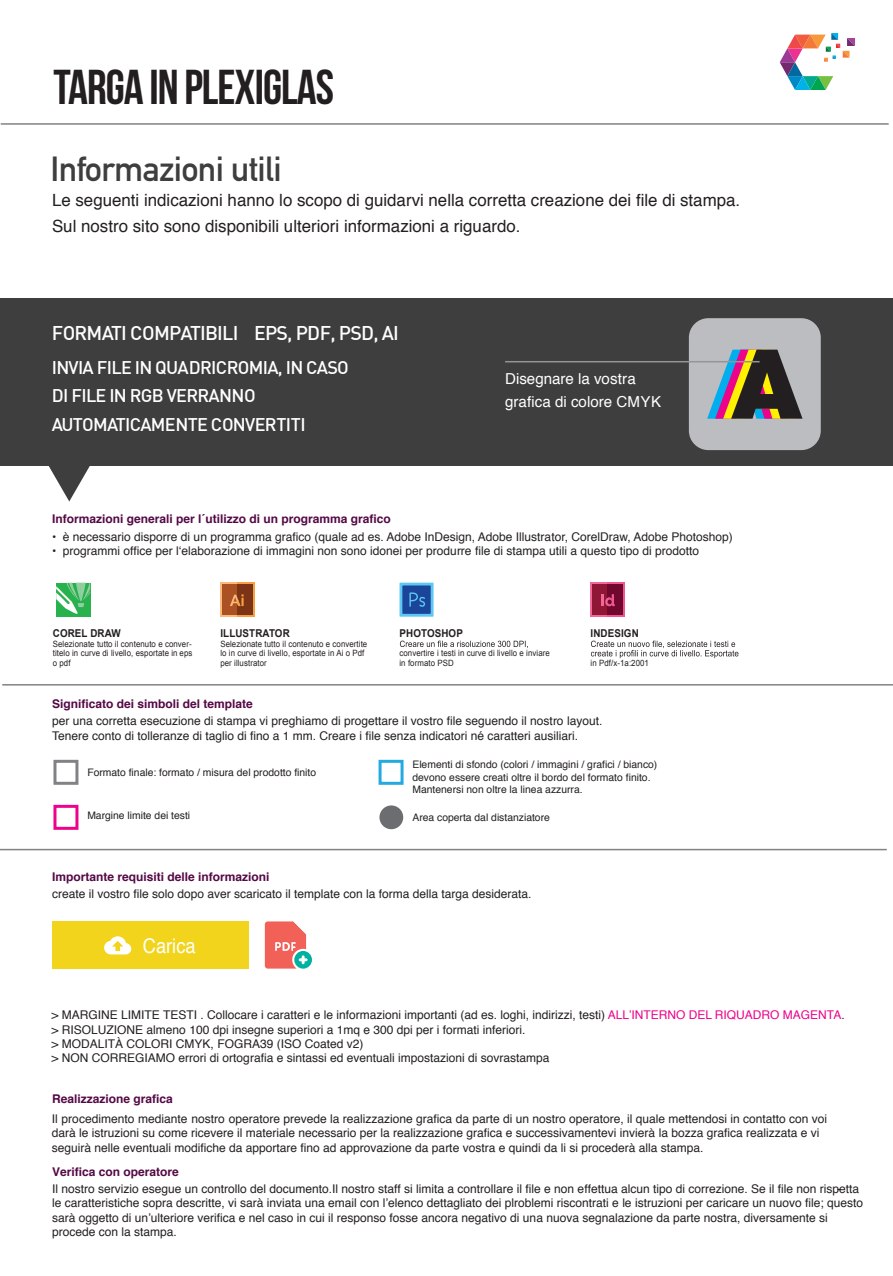
<style>
.page{position:relative;width:893px;height:1276px;background:#fff}
.page>*{position:absolute;margin:0;border:0;box-sizing:border-box;transform-origin:0 0}
.t1{font:48.9px "Bebas Neue";letter-spacing:-.02em;color:#231f20}
.t2{font:700 34.35px "DIN Alternate";letter-spacing:-.02em;color:#3e3e3f}
.t3{font:20.25px "Helvetica";color:#fff;scale:.9 1}
.t4{font:500 19.5px "DIN";letter-spacing:-.04em;color:#fff}
.t5{font:500 18px/28px "DIN";letter-spacing:-.04em;color:#fff}
.t6{font:16.95px/26.4px "Helvetica";color:#231f20}
.t7{font:15.15px/23px "Helvetica";color:#fff}
.t8{font:12px/14.4px "Helvetica";color:#231f20}
.t9{font:700 12px "Helvetica";color:#540845}
.t10{font:700 10.8px "Arial";letter-spacing:.01em;color:#231f20;scale:.91 1}
.t11{font:10.35px/12.5px "Helvetica";color:#231f20}
.t12{font:8.7px/9.4px "Arial";letter-spacing:.01em;color:#231f20;scale:.91 1}
.s1{color:#ed028c}
</style>
<div class="page">
<div style="left:0;top:299px;width:893px;height:167px;background:#3e3e3f"></div>
<svg style="left:400px;top:640px;width:128px;height:8px"></svg>
<svg style="left:591px;top:640px;width:147px;height:18px"></svg>
<hr style="left:0;top:849px;width:887px;height:1px;background:#808285">
<hr style="left:2px;top:684px;width:891px;height:1px;background:#808285">
<div style="left:53px;top:760px;width:25px;height:25px;border:3px solid #808285"></div>
<div style="left:53px;top:805px;width:25px;height:25px;border:3px solid #ed028c"></div>
<div style="left:379px;top:805px;width:24px;height:24px;background:#6c6d70;border-radius:50%"></div>
<div style="left:379px;top:760px;width:25px;height:25px;border:3px solid #24aae1"></div>
<hr style="left:1px;top:123px;width:888px;height:2px;background:#808285">
<svg style="left:49px;top:466px;width:41px;height:35px"></svg>
<div style="left:52px;top:921px;width:196px;height:48px;background:#f1d41b"></div>
<svg style="left:104px;top:936px;width:27px;height:18px"></svg>
<svg style="left:56px;top:582px;width:34px;height:34px"></svg>
<div style="left:399px;top:582px;width:35px;height:34px;background:#5dc8f2"></div>
<div style="left:402px;top:585px;width:29px;height:29px;background:#1b4599"></div>
<svg style="left:409px;top:592px;width:16px;height:15px"></svg>
<svg style="left:220px;top:582px;width:17px;height:34px"></svg>
<svg style="left:237px;top:582px;width:17px;height:34px"></svg>
<div style="left:222px;top:584px;width:30px;height:30px;background:#ab5123"></div>
<div style="left:237px;top:584px;width:15px;height:30px;background:#7b3416"></div>
<svg style="left:230px;top:594px;width:14px;height:12px"></svg>
<svg style="left:591px;top:582px;width:17px;height:34px"></svg>
<svg style="left:608px;top:582px;width:17px;height:34px"></svg>
<div style="left:593px;top:584px;width:30px;height:30px;background:#901636"></div>
<div style="left:608px;top:584px;width:15px;height:30px;background:#70082d"></div>
<svg style="left:601px;top:594px;width:13px;height:12px"></svg>
<div style="left:294px;top:951px;width:18px;height:17px;background:#00b19f;border-radius:50%"></div>
<svg style="left:265px;top:921px;width:43px;height:47px"></svg>
<div style="left:689px;top:318px;width:132px;height:132px;background:#bcbdc0;border-radius:19px"></div>
<svg style="left:707px;top:350px;width:95px;height:69px"></svg>
<hr style="left:505px;top:361px;width:255px;height:1px;background:#939598">
<svg style="left:780px;top:33px;width:75px;height:57px"></svg>
<h1 class="t1" style="left:54px;top:60px;width:282px">TARGA IN PLEXIGLAS</h1>
<h2 class="t2" style="left:51px;top:142px;width:233px">Informazioni utili</h2>
<h3 class="t6" style="left:52px;top:187px;width:690px">Le seguenti indicazioni hanno lo scopo di guidarvi nella corretta creazione dei file di stampa.<br>Sul nostro sito sono disponibili ulteriori informazioni a riguardo.</h3>
<h3 class="t4" style="left:52px;top:321px;width:349px">FORMATI COMPATIBILI EPS, PDF, PSD, AI</h3>
<h3 class="t5" style="left:52px;top:353px;width:299px">INVIA FILE IN QUADRICROMIA, IN CASO<br>DI FILE IN RGB VERRANNO<br>AUTOMATICAMENTE CONVERTITI</h3>
<p class="t7" style="left:505px;top:368px;width:158px">Disegnare la vostra grafica di colore CMYK</p>
<p class="t9" style="left:52px;top:509px;width:340px">Informazioni generali per l´utilizzo di un programma grafico</p>
<p class="t8" style="left:52px;top:529px;width:682px">• è necessario disporre di un programma grafico (quale ad es. Adobe InDesign, Adobe Illustrator, CorelDraw, Adobe Photoshop)</p>
<p class="t8" style="left:52px;top:544px;width:648px">• programmi office per l‘elaborazione di immagini non sono idonei per produrre file di stampa utili a questo tipo di prodotto</p>
<p class="t10" style="left:53px;top:626px;width:76px">COREL DRAW</p>
<p class="t12" style="left:53px;top:639px;width:155px;text-align:justify">Selezionate tutto il contenuto e conver&shy;titelo in curve di livello, esportate in eps o pdf</p>
<p class="t10" style="left:220px;top:626px;width:78px">ILLUSTRATOR</p>
<p class="t12" style="left:220px;top:639px;width:163px">Selezionate tutto il contenuto e convertite lo in curve di livello, esportate in Ai o Pdf per illustrator</p>
<p class="t10" style="left:399px;top:626px;width:71px">PHOTOSHOP</p>
<p class="t12" style="left:399px;top:648px;width:167px">convertire i testi in curve di livello e inviare in formato PSD</p>
<p class="t10" style="left:591px;top:626px;width:54px">INDESIGN</p>
<p class="t12" style="left:591px;top:658px;width:66px">in Pdf/x-1a:2001</p>
<p class="t9" style="left:52px;top:694px;width:202px">Significato dei simboli del template</p>
<p class="t8" style="left:52px;top:714px;width:552px">per una corretta esecuzione di stampa vi preghiamo di progettare il vostro file seguendo il nostro layout.<br>Tenere conto di tolleranze di taglio di fino a 1 mm. Creare i file senza indicatori né caratteri ausiliari.</p>
<p class="t11" style="left:87px;top:766px;width:230px">Formato finale: formato / misura del prodotto finito</p>
<p class="t11" style="left:87px;top:809px;width:104px">Margine limite dei testi</p>
<p class="t11" style="left:412px;top:759px;width:246px">Elementi di sfondo (colori / immagini / grafici / bianco) devono essere creati oltre il bordo del formato finito.<br>Mantenersi non oltre la linea azzurra.</p>
<p class="t11" style="left:412px;top:811px;width:139px">Area coperta dal distanziatore</p>
<p class="t9" style="left:52px;top:867px;width:219px">Importante requisiti delle informazioni</p>
<p class="t8" style="left:52px;top:887px;width:481px">create il vostro file solo dopo aver scaricato il template con la forma della targa desiderata.</p>
<h3 class="t3" style="left:143px;top:930px;width:60px">Carica</h3>
<p class="t8" style="left:52px;top:1008px;width:795px">&gt; MARGINE LIMITE TESTI . Collocare i caratteri e le informazioni importanti (ad es. loghi, indirizzi, testi) <span class="s1">ALL’INTERNO DEL RIQUADRO MAGENTA</span>. &gt; RISOLUZIONE almeno 100 dpi insegne superiori a 1mq e 300 dpi per i formati inferiori.<br>&gt; MODALITÀ COLORI CMYK, FOGRA39 (ISO Coated v2)<br>&gt; NON CORREGIAMO errori di ortografia e sintassi ed eventuali impostazioni di sovrastampa</p>
<p class="t9" style="left:52px;top:1089px;width:122px">Realizzazione grafica</p>
<p class="t8" style="left:52px;top:1111px;width:777px">Il procedimento mediante nostro operatore prevede la realizzazione grafica da parte di un nostro operatore, il quale mettendosi in contatto con voi darà le istruzioni su come ricevere il materiale necessario per la realizzazione grafica e successivamentevi invierà la bozza grafica realizzata e vi seguirà nelle eventuali modifiche da apportare fino ad approvazione da parte vostra e quindi da li si procederà alla stampa.</p>
<p class="t9" style="left:52px;top:1161px;width:128px">Verifica con operatore</p>
<p class="t8" style="left:52px;top:1182px;width:812px">Il nostro servizio esegue un controllo del documento.Il nostro staff si limita a controllare il file e non effettua alcun tipo di correzione. Se il file non rispetta le caratteristiche sopra descritte, vi sarà inviata una email con l’elenco dettagliato dei plroblemi riscontrati e le istruzioni per caricare un nuovo file; questo sarà oggetto di un’ulteriore verifica e nel caso in cui il responso fosse ancora negativo di una nuova segnalazione da parte nostra, diversamente si procede con la stampa.</p>
<p class="t8" style="left:837px;top:1182px;width:5px">-</p>
</div>
